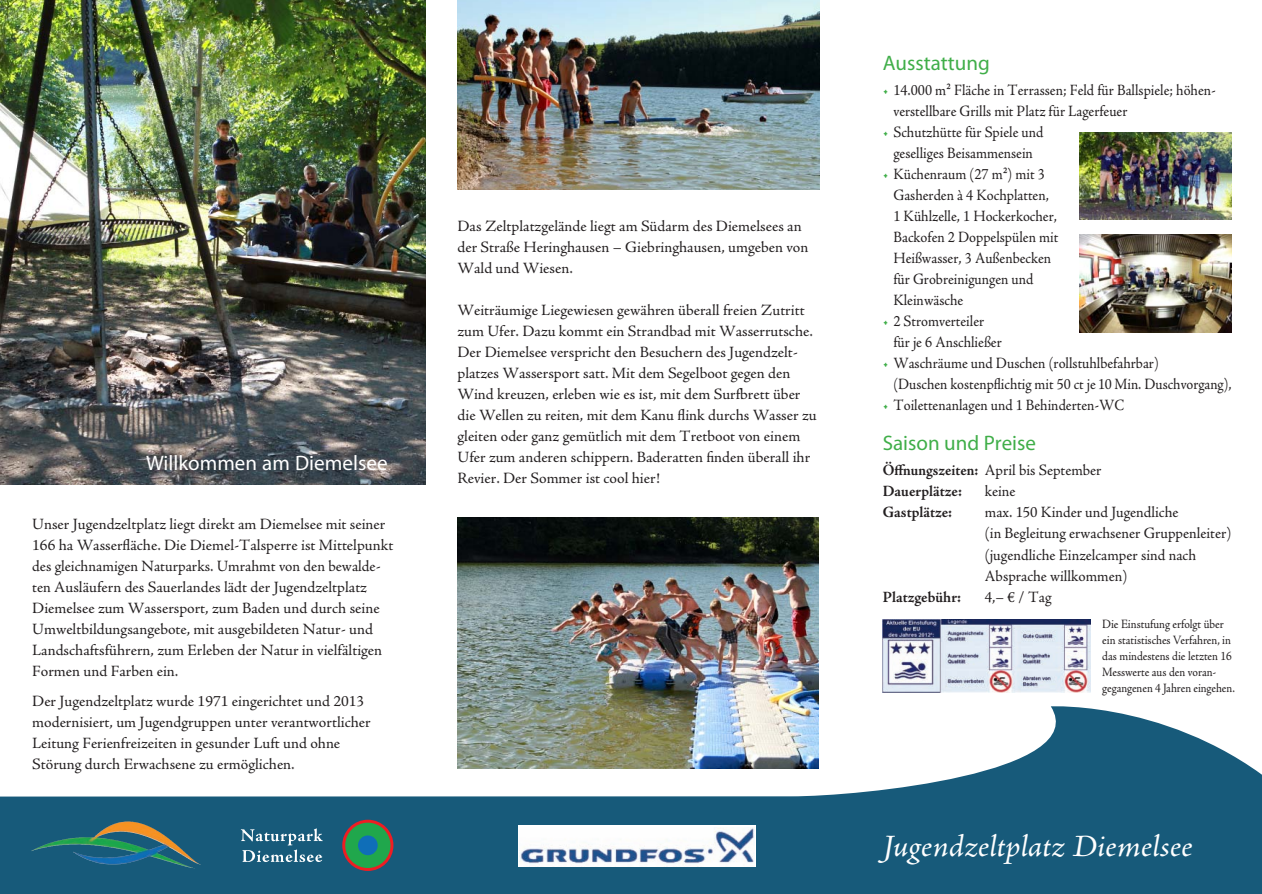
<style>
.page{position:relative;width:1262px;height:894px;background:#fff}
.page>*{position:absolute;margin:0;border:0;box-sizing:border-box;transform-origin:0 0}
.t1{font:italic 31.5px "Adobe Jenson Pro";color:#fff;scale:1.06 1}
.t2{font:21px "Myriad Pro";color:#40ae49}
.t3{font:21px "Myriad Pro";color:#fff}
.t4{font:15.75px/21px "Adobe Jenson Pro";color:#231f20}
.t5{font:15.75px/21px "Adobe Jenson Pro";color:#231f20;scale:.92 1}
.t6{font:15.75px/21px "Adobe Jenson Pro";color:#231f20;scale:.96 1}
.t7{font:700 15.75px "Adobe Jenson Pro";color:#231f20;scale:.96 1}
.t8{font:12.75px/15.8px "Adobe Jenson Pro";color:#231f20;scale:.91 1}
.s1{color:#40ae49}
.s2{font-weight:700}
</style>
<div class="page">
<svg style="left:0;top:699px;width:1262px;height:194px;fill:#175a7a"></svg>
<img style="left:457px;top:517px;width:361px;height:250px">
<img style="left:0;top:0;width:426px;height:484px">
<img style="left:457px;top:0;width:362px;height:190px">
<img style="left:1079px;top:132px;width:153px;height:87px">
<img style="left:1080px;top:234px;width:152px;height:99px">
<svg style="left:342px;top:819px;width:51px;height:51px"></svg>
<div style="left:345px;top:822px;width:45px;height:45px;background:#20a74c;border-radius:50%"></div>
<div style="left:358px;top:835px;width:20px;height:19px;background:#0f6eb8;border-radius:50%"></div>
<svg style="left:241px;top:827px;width:82px;height:34px;background:#447a94"></svg>
<div style="left:518px;top:824px;width:238px;height:41px;background:#fff"></div>
<img style="left:520px;top:827px;width:234px;height:38px">
<img style="left:31px;top:821px;width:92px;height:29px">
<img style="left:883px;top:619px;width:207px;height:73px">
<p class="t3" style="left:146px;top:450px;width:243px">Willkommen am Diemelsee</p>
<p class="t4" style="left:32px;top:513px;width:363px">Unser Jugendzeltplatz liegt direkt am Diemelsee mit seiner 166 ha Wasserfläche. Die Diemel-Talsperre ist Mittelpunkt des gleichnamigen Naturparks. Umrahmt von den bewalde&shy;ten Ausläufern des Sauerlandes lädt der Jugendzeltplatz Diemelsee zum Wassersport, zum Baden und durch seine Umweltbildungsangebote, mit ausgebildeten Natur- und Landschaftsführern, zum Erleben der Natur in vielfältigen Formen und Farben ein.</p>
<p class="t4" style="left:32px;top:690px;width:340px">Der Jugendzeltplatz wurde 1971 eingerichtet und 2013 modernisiert, um Jugendgruppen unter verantwortlicher Leitung Ferienfreizeiten in gesunder Luft und ohne Störung durch Erwachsene zu ermöglichen.</p>
<p class="t4" style="left:457px;top:216px;width:352px">Das Zeltplatzgelände liegt am Südarm des Diemelsees an der Straße Heringhausen – Giebringhausen, umgeben von<br>Wald und Wiesen.</p>
<p class="t4" style="left:457px;top:300px;width:361px">Weiträumige Liegewiesen gewähren überall freien Zutritt zum Ufer. Dazu kommt ein Strandbad mit Wasserrutsche.<br>Der Diemelsee verspricht den Besuchern des Jugendzelt&shy;platzes Wassersport satt. Mit dem Segelboot gegen den Wind kreuzen, erleben wie es ist, mit dem Surfbrett über die Wellen zu reiten, mit dem Kanu flink durchs Wasser zu gleiten oder ganz gemütlich mit dem Tretboot von einem Ufer zum anderen schippern. Baderatten finden überall ihr Revier. Der Sommer ist cool hier!</p>
<p class="t2" style="left:883px;top:50px;width:108px">Ausstattung</p>
<p class="t5" style="left:893px;top:79px;width:352px;text-indent:-11px"><span class="s1">•</span> 14.000 m² Fläche in Terrassen; Feld für Ballspiele; höhen&shy;verstellbare Grills mit Platz für Lagerfeuer</p>
<p class="t5" style="left:883px;top:121px;width:176px;text-align:center"><span class="s1">•</span> Schutzhütte für Spiele und geselliges Beisammensein</p>
<p class="t5" style="left:893px;top:163px;width:181px;text-indent:-11px"><span class="s1">•</span> Küchenraum (27 m²) mit 3<br>Gasherden à 4 Kochplatten,<br>1 Kühlzelle, 1 Hockerkocher,<br>Backofen 2 Doppelspülen mit<br>Heißwasser, 3 Außenbecken für Grobreinigungen und<br>Kleinwäsche</p>
<p class="t5" style="left:893px;top:310px;width:119px;text-indent:-11px"><span class="s1">•</span> 2 Stromverteiler für je 6 Anschließer</p>
<p class="t5" style="left:893px;top:352px;width:369px;text-indent:-11px"><span class="s1">•</span> Waschräume und Duschen (rollstuhlbefahrbar)<br>(Duschen kostenpflichtig mit 50 ct je 10 Min. Duschvorgang),</p>
<p class="t5" style="left:883px;top:394px;width:264px"><span class="s1">•</span> Toilettenanlagen und 1 Behinderten-WC</p>
<p class="t2" style="left:883px;top:430px;width:155px">Saison und Preise</p>
<p class="t6" style="left:883px;top:460px;width:229px"><span class="s2">Öffnungszeiten:</span> April bis September</p>
<p class="t7" style="left:883px;top:482px;width:84px">Dauerplätze:</p>
<p class="t6" style="left:985px;top:481px;width:34px">keine</p>
<p class="t7" style="left:883px;top:503px;width:74px">Gastplätze:</p>
<p class="t6" style="left:985px;top:502px;width:258px">max. 150 Kinder und Jugendliche<br>(in Begleitung erwachsener Gruppenleiter) (jugendliche Einzelcamper sind nach Absprache willkommen)</p>
<p class="t7" style="left:883px;top:587px;width:83px">Platzgebühr:</p>
<p class="t6" style="left:985px;top:586px;width:71px">4,– € / Tag</p>
<p class="t8" style="left:1102px;top:616px;width:147px">Die Einstufung erfolgt über ein statistisches Verfahren, in das mindestens die letzten 16<br>Messwerte aus den voran&shy;gegangenen 4 Jahren eingehen.</p>
<p class="t1" style="left:883px;top:828px;width:294px">Jugendzeltplatz Diemelsee</p>
</div>
